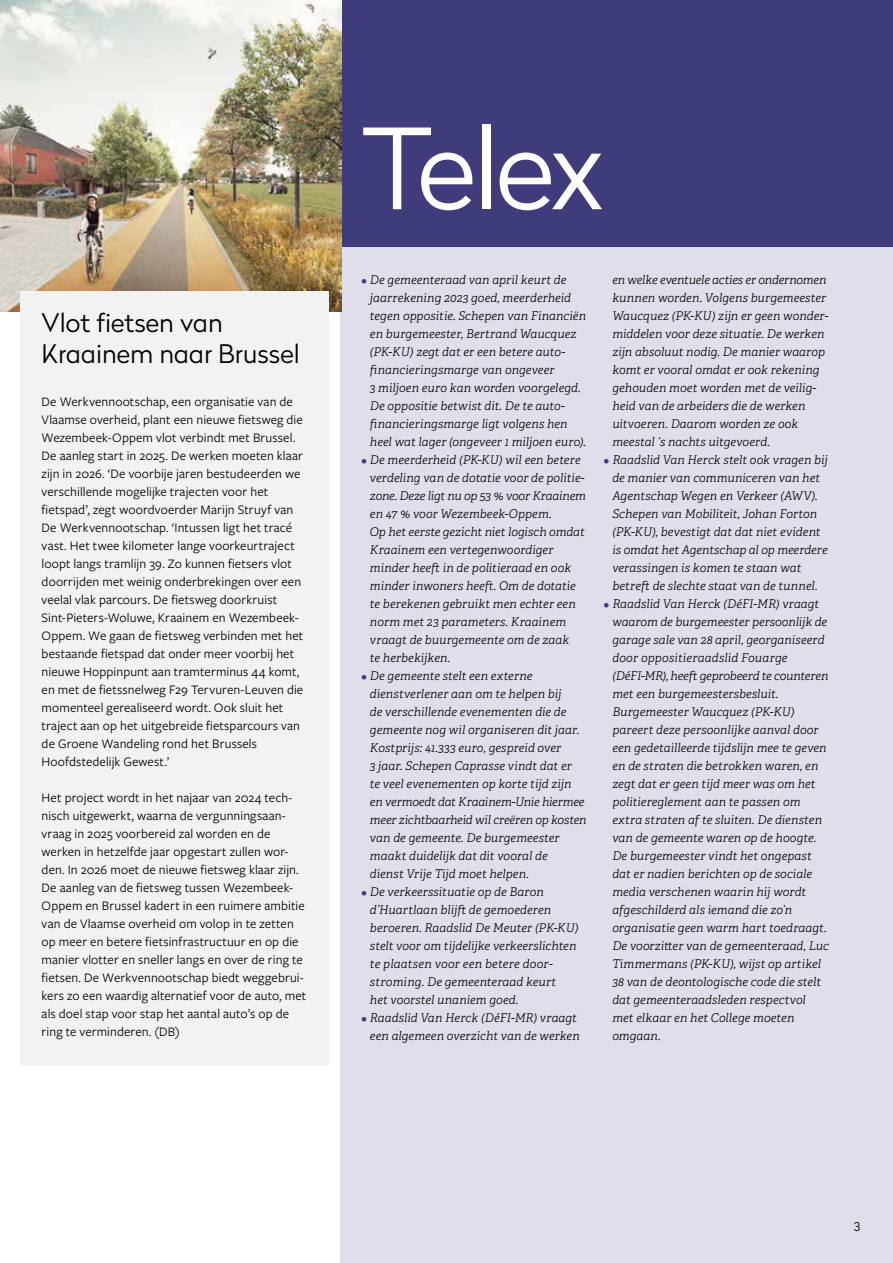
<style>
.page{position:relative;width:893px;height:1263px;background:#fff}
.page>*{position:absolute;margin:0;border:0;box-sizing:border-box;transform-origin:0 0}
.t1{font:300 111.15px "Radikal";letter-spacing:-.035em;color:#fff}
.t2{font:300 25.5px/31.5px "Radikal";color:#000}
.t3{font:13.5px/18px "Freight Sans Pro";letter-spacing:.01em;color:#000}
.t4{font:italic 300 12px/18px "Adelle";letter-spacing:.005em;color:#000}
.t5{font:300 12px "Radikal";color:#000}
.s1{font-family:"Freight Sans Pro";font-weight:700;font-style:normal;color:#3f3c7c}
</style>
<div class="page">
<div style="left:340px;top:247px;width:553px;height:1016px;background:#e1deeb"></div>
<div style="left:340px;top:0;width:553px;height:247px;background:#3f3c7c"></div>
<img style="left:0;top:0;width:342px;height:311px">
<div style="left:20px;top:291px;width:308px;height:774px;background:#f2f2f2"></div>
<h2 class="t2" style="left:42px;top:306px;width:260px">Vlot fietsen van<br>Kraainem naar Brussel</h2>
<p class="t3" style="left:42px;top:392px;width:263px">De Werkvennootschap, een organisatie van de Vlaamse overheid, plant een nieuwe fietsweg die Wezembeek-Oppem vlot verbindt met Brussel.<br>De aanleg start in 2025. De werken moeten klaar zijn in 2026. ‘De voorbije jaren bestudeerden we verschillende mogelijke trajecten voor het fietspad’, zegt woordvoerder Marijn Struyf van De Werkvennootschap. ‘Intussen ligt het tracé vast. Het twee kilometer lange voorkeurtraject loopt langs tramlijn 39. Zo kunnen fietsers vlot doorrijden met weinig onderbrekingen over een veelal vlak parcours. De fietsweg doorkruist Sint-Pieters-Woluwe, Kraainem en Wezembeek-Oppem. We gaan de fietsweg verbinden met het bestaande fietspad dat onder meer voorbij het nieuwe Hoppinpunt aan tramterminus 44 komt, en met de fietssnelweg F29 Tervuren-Leuven die momenteel gerealiseerd wordt. Ook sluit het traject aan op het uitgebreide fietsparcours van de Groene Wandeling rond het Brussels Hoofdstedelijk Gewest.’</p>
<p class="t3" style="left:42px;top:788px;width:266px">Het project wordt in het najaar van 2024 tech&shy;nisch uitgewerkt, waarna de vergunningsaan&shy;vraag in 2025 voorbereid zal worden en de werken in hetzelfde jaar opgestart zullen wor&shy;den. In 2026 moet de nieuwe fietsweg klaar zijn.<br>De aanleg van de fietsweg tussen Wezembeek-Oppem en Brussel kadert in een ruimere ambitie van de Vlaamse overheid om volop in te zetten op meer en betere fietsinfrastructuur en op die manier vlotter en sneller langs en over de ring te fietsen. De Werkvennootschap biedt weggebrui&shy;kers zo een waardig alternatief voor de auto, met als doel stap voor stap het aantal auto’s op de ring te verminderen. (DB)</p>
<h1 class="t1" style="left:361px;top:91px;width:244px">Telex</h1>
<p class="t4" style="left:370px;top:271px;width:218px;text-indent:-9px"><span class="s1">•</span> De gemeenteraad van april keurt de jaarrekening 2023 goed, meerderheid tegen oppositie. Schepen van Financiën en burgemeester, Bertrand Waucquez (PK-KU) zegt dat er een betere auto&shy;financieringsmarge van ongeveer<br>3 miljoen euro kan worden voorgelegd.<br>De oppositie betwist dit. De te auto&shy;financieringsmarge ligt volgens hen heel wat lager (ongeveer 1 miljoen euro).</p>
<p class="t4" style="left:370px;top:451px;width:218px;text-indent:-9px"><span class="s1">•</span> De meerderheid (PK-KU) wil een betere verdeling van de dotatie voor de politie&shy;zone. Deze ligt nu op 53 % voor Kraainem en 47 % voor Wezembeek-Oppem.<br>Op het eerste gezicht niet logisch omdat Kraainem een vertegenwoordiger minder heeft in de politieraad en ook minder inwoners heeft. Om de dotatie te berekenen gebruikt men echter een norm met 23 parameters. Kraainem vraagt de buurgemeente om de zaak<br>te herbekijken.</p>
<p class="t4" style="left:370px;top:667px;width:218px;text-indent:-9px"><span class="s1">•</span> De gemeente stelt een externe dienstverlener aan om te helpen bij<br>de verschillende evenementen die de gemeente nog wil organiseren dit jaar.<br>Kostprijs: 41.333 euro, gespreid over<br>3 jaar. Schepen Caprasse vindt dat er<br>te veel evenementen op korte tijd zijn en vermoedt dat Kraainem-Unie hiermee meer zichtbaarheid wil creëren op kosten van de gemeente. De burgemeester maakt duidelijk dat dit vooral de<br>dienst Vrije Tijd moet helpen.</p>
<p class="t4" style="left:370px;top:883px;width:210px;text-indent:-9px"><span class="s1">•</span> De verkeerssituatie op de Baron d’Huartlaan blijft de gemoederen beroeren. Raadslid De Meuter (PK-KU) stelt voor om tijdelijke verkeerslichten te plaatsen voor een betere door&shy;stroming. De gemeenteraad keurt<br>het voorstel unaniem goed.</p>
<p class="t4" style="left:361px;top:1009px;width:220px;text-align:right"><span class="s1">•</span> Raadslid Van Herck (DéFI-MR) vraagt een algemeen overzicht van de werken</p>
<p class="t4" style="left:612px;top:271px;width:218px">en welke eventuele acties er ondernomen kunnen worden. Volgens burgemeester Waucquez (PK-KU) zijn er geen wonder&shy;middelen voor deze situatie. De werken zijn absoluut nodig. De manier waarop komt er vooral omdat er ook rekening gehouden moet worden met de veilig&shy;heid van de arbeiders die de werken uitvoeren. Daarom worden ze ook meestal ‘s nachts uitgevoerd.</p>
<p class="t4" style="left:612px;top:451px;width:217px;text-indent:-9px"><span class="s1">•</span> Raadslid Van Herck stelt ook vragen bij de manier van communiceren van het Agentschap Wegen en Verkeer (AWV).<br>Schepen van Mobiliteit, Johan Forton (PK-KU), bevestigt dat dat niet evident is omdat het Agentschap al op meerdere verassingen is komen te staan wat betreft de slechte staat van de tunnel.</p>
<p class="t4" style="left:612px;top:595px;width:218px;text-indent:-9px"><span class="s1">•</span> Raadslid Van Herck (DéFI-MR) vraagt waarom de burgemeester persoonlijk de garage sale van 28 april, georganiseerd door oppositieraadslid Fouarge (DéFI-MR), heeft geprobeerd te counteren met een burgemeestersbesluit.<br>Burgemeester Waucquez (PK-KU) pareert deze persoonlijke aanval door een gedetailleerde tijdslijn mee te geven en de straten die betrokken waren, en zegt dat er geen tijd meer was om het politiereglement aan te passen om extra straten af te sluiten. De diensten van de gemeente waren op de hoogte.<br>De burgemeester vindt het ongepast dat er nadien berichten op de sociale media verschenen waarin hij wordt afgeschilderd als iemand die zo’n organisatie geen warm hart toedraagt.<br>De voorzitter van de gemeenteraad, Luc Timmermans (PK-KU), wijst op artikel 38 van de deontologische code die stelt dat gemeenteraadsleden respectvol met elkaar en het College moeten omgaan.</p>
<p class="t5" style="left:854px;top:1218px;width:8px">3</p>
</div>
